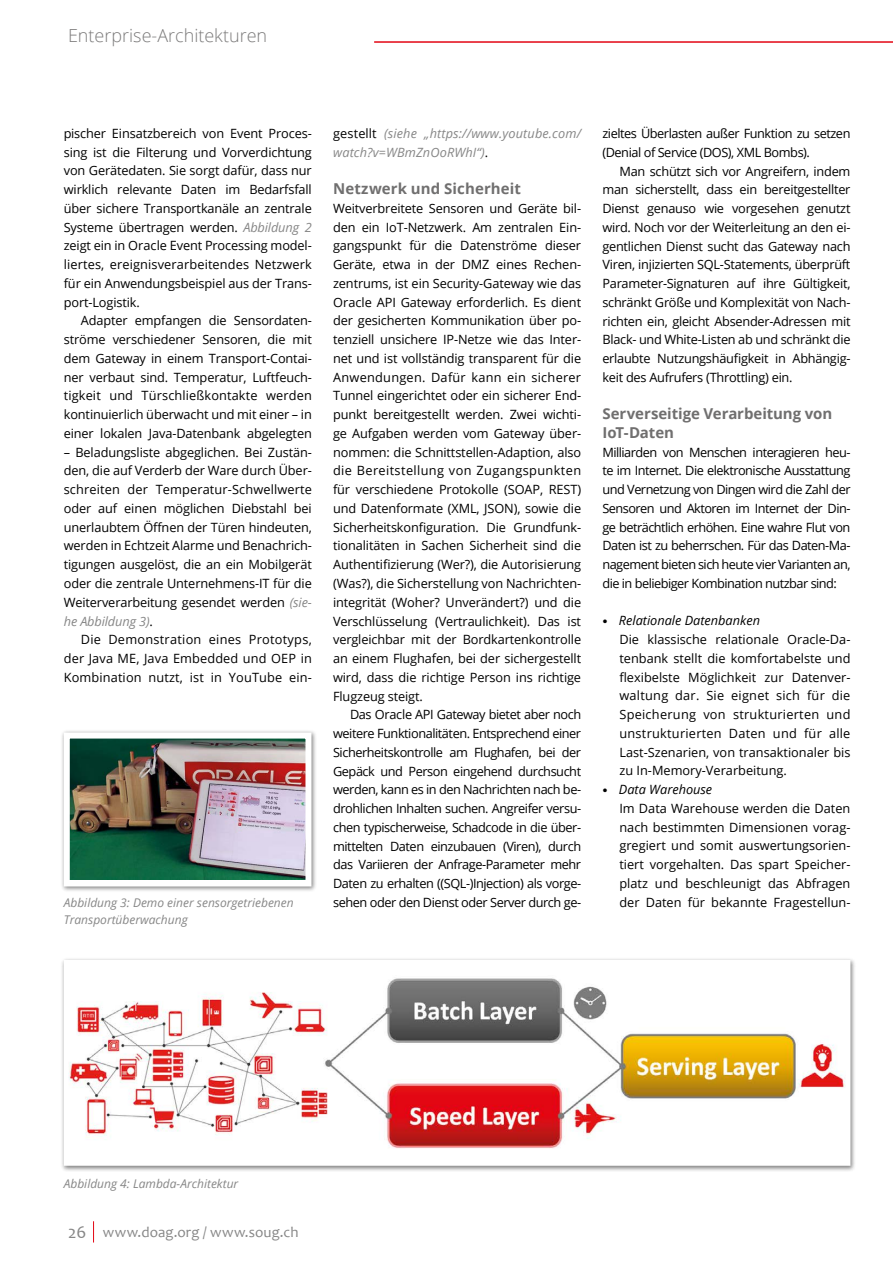
<style>
.page{position:relative;width:893px;height:1263px;background:#fff}
.page>*{position:absolute;margin:0;border:0;box-sizing:border-box;transform-origin:0 0}
.t1{font:300 18px "Open Sans";color:#7c7b7b}
.t2{font:700 15px/18.8px "Open Sans";color:#706f6f}
.t3{font:15px "Candara";letter-spacing:.01em;color:#878787}
.t4{font:12.75px/18.8px "Open Sans";color:#000;text-align:justify}
.t5{font:12.75px/18.8px "Open Sans";letter-spacing:-.035em;color:#000}
.t6{font:italic 12.75px/18.8px "Open Sans";letter-spacing:.01em;color:#878787}
.t7{font:italic 12px "Open Sans";color:#878787}
.s1{font-family:"Stone Serif Std";font-weight:500;font-size:10.5px}
.s2{font-style:italic}
.s3{font-style:italic;color:#878787}
.s4{font-style:normal;color:#000}
.s5{font-size:18px}
</style>
<div class="page">
<svg style="left:93px;top:1221px;width:1px;height:21px"></svg>
<hr style="left:374px;top:42px;width:519px;height:1px;background:#e30613">
<div style="left:61px;top:729px;width:257px;height:163px;background:#000;opacity:.5"></div>
<img style="left:61px;top:729px;width:253px;height:160px">
<div style="left:61px;top:957px;width:796px;height:215px;background:#000;opacity:.5"></div>
<svg style="left:61px;top:958px;width:792px;height:210px"></svg>
<h1 class="t1" style="left:68px;top:24px;width:201px">Enterprise-Architekturen</h1>
<p class="t5" style="left:602px;top:124px;width:250px">zieltes Überlasten außer Funktion zu setzen (Denial of Service (DOS), XML Bombs).</p>
<p class="t4" style="left:602px;top:161px;width:250px;text-indent:17px">Man schützt sich vor Angreifern, indem man sicherstellt, dass ein bereitgestellter Dienst genauso wie vorgesehen genutzt wird. Noch vor der Weiterleitung an den ei&shy;gentlichen Dienst sucht das Gateway nach Viren, injizierten SQL-Statements, überprüft Parameter-Signaturen auf ihre Gültigkeit, schränkt Größe und Komplexität von Nach&shy;richten ein, gleicht Absender-Adressen mit Black- und White-Listen ab und schränkt die erlaubte Nutzungshäufigkeit in Abhängig&shy;keit des Aufrufers (Throttling) ein.</p>
<p class="t2" style="left:602px;top:404px;width:231px">Serverseitige Verarbeitung von<br>IoT-Daten</p>
<p class="t4" style="left:602px;top:442px;width:250px">Milliarden von Menschen interagieren heu&shy;te im Internet. Die elektronische Ausstattung und Vernetzung von Dingen wird die Zahl der Sensoren und Aktoren im Internet der Din&shy;ge beträchtlich erhöhen. Eine wahre Flut von Daten ist zu beherrschen. Für das Daten-Ma&shy;nagement bieten sich heute vier Varianten an, die in beliebiger Kombination nutzbar sind:</p>
<p class="t4" style="left:619px;top:611px;width:233px;text-align:left;text-indent:-17px"><span class="s1">•</span> <span class="s2">Relationale Datenbanken<br></span>Die klassische relationale Oracle-Da&shy;tenbank stellt die komfortabelste und flexibelste Möglichkeit zur Datenver&shy;waltung dar. Sie eignet sich für die Speicherung von strukturierten und unstrukturierten Daten und für alle Last-Szenarien, von transaktionaler bis zu In-Memory-Verarbeitung.</p>
<p class="t4" style="left:619px;top:780px;width:233px;text-align:left;text-indent:-17px"><span class="s1">•</span> <span class="s2">Data Warehouse<br></span>Im Data Warehouse werden die Daten nach bestimmten Dimensionen vorag&shy;gregiert und somit auswertungsorien&shy;tiert vorgehalten. Das spart Speicher&shy;platz und beschleunigt das Abfragen</p>
<p class="t4" style="left:64px;top:123px;width:250px">pischer Einsatzbereich von Event Proces&shy;sing ist die Filterung und Vorverdichtung von Gerätedaten. Sie sorgt dafür, dass nur wirklich relevante Daten im Bedarfsfall über sichere Transportkanäle an zentrale Systeme übertragen werden. <span class="s3">Abbildung 2 </span>zeigt ein in Oracle Event Processing model&shy;liertes, ereignisverarbeitendes Netzwerk für ein Anwendungsbeispiel aus der Trans&shy;port-Logistik.</p>
<p class="t4" style="left:64px;top:311px;width:250px;text-indent:17px">Adapter empfangen die Sensordaten&shy;ströme verschiedener Sensoren, die mit dem Gateway in einem Transport-Contai&shy;ner verbaut sind. Temperatur, Luftfeuch&shy;tigkeit und Türschließkontakte werden kontinuierlich überwacht und mit einer – in einer lokalen Java-Datenbank abgelegten</p>
<p class="t4" style="left:64px;top:442px;width:250px">– Beladungsliste abgeglichen. Bei Zustän&shy;den, die auf Verderb der Ware durch Über&shy;schreiten der Temperatur-Schwellwerte oder auf einen möglichen Diebstahl bei unerlaubtem Öffnen der Türen hindeuten, werden in Echtzeit Alarme und Benachrich&shy;tigungen ausgelöst, die an ein Mobilgerät oder die zentrale Unternehmens-IT für die Weiterverarbeitung gesendet werden <span class="s3">(sie&shy;he Abbildung 3)</span>.</p>
<p class="t4" style="left:64px;top:630px;width:250px;text-indent:17px">Die Demonstration eines Prototyps, der Java ME, Java Embedded und OEP in Kombination nutzt, ist in YouTube ein-</p>
<p class="t6" style="left:333px;top:124px;width:250px"><span class="s4">gestellt</span> (siehe „https://www.youtube.com/ watch?v=WBmZnOoRWhI“)<span class="s4">.</span></p>
<p class="t2" style="left:333px;top:179px;width:189px">Netzwerk und Sicherheit</p>
<p class="t4" style="left:333px;top:198px;width:250px">Weitverbreitete Sensoren und Geräte bil&shy;den ein IoT-Netzwerk. Am zentralen Ein&shy;gangspunkt für die Datenströme dieser Geräte, etwa in der DMZ eines Rechen&shy;zentrums, ist ein Security-Gateway wie das Oracle API Gateway erforderlich. Es dient der gesicherten Kommunikation über po&shy;tenziell unsichere IP-Netze wie das Inter&shy;net und ist vollständig transparent für die Anwendungen. Dafür kann ein sicherer Tunnel eingerichtet oder ein sicherer End&shy;punkt bereitgestellt werden. Zwei wichti&shy;ge Aufgaben werden vom Gateway über&shy;nommen: die Schnittstellen-Adaption, also die Bereitstellung von Zugangspunkten für verschiedene Protokolle (SOAP, REST) und Datenformate (XML, JSON), sowie die Sicherheitskonfiguration. Die Grundfunk&shy;tionalitäten in Sachen Sicherheit sind die Authentifizierung (Wer?), die Autorisierung (Was?), die Sicherstellung von Nachrichten&shy;integrität (Woher? Unverändert?) und die Verschlüsselung (Vertraulichkeit). Das ist vergleichbar mit der Bordkartenkontrolle an einem Flughafen, bei der sichergestellt wird, dass die richtige Person ins richtige Flugzeug steigt.</p>
<p class="t4" style="left:333px;top:705px;width:250px;text-indent:17px">Das Oracle API Gateway bietet aber noch weitere Funktionalitäten. Entsprechend einer Sicherheitskontrolle am Flughafen, bei der Gepäck und Person eingehend durchsucht werden, kann es in den Nachrichten nach be&shy;drohlichen Inhalten suchen. Angreifer versu&shy;chen typischerweise, Schadcode in die über&shy;mittelten Daten einzubauen (Viren), durch das Variieren der Anfrage-Parameter mehr Daten zu erhalten ((SQL-)Injection) als vorge&shy;sehen oder den Dienst oder Server durch ge-</p>
<p class="t7" style="left:64px;top:894px;width:231px">Abbildung 3: Demo einer sensorgetriebenen</p>
<p class="t4" style="left:619px;top:892px;width:233px">der Daten für bekannte Fragestellun-</p>
<p class="t7" style="left:64px;top:911px;width:125px">Transportüberwachung</p>
<p class="t7" style="left:64px;top:1175px;width:176px">Abbildung 4: Lambda-Architektur</p>
<p class="t3" style="left:68px;top:1223px;width:232px"><span class="s5">26</span> www.doag.org / www.soug.ch</p>
</div>
